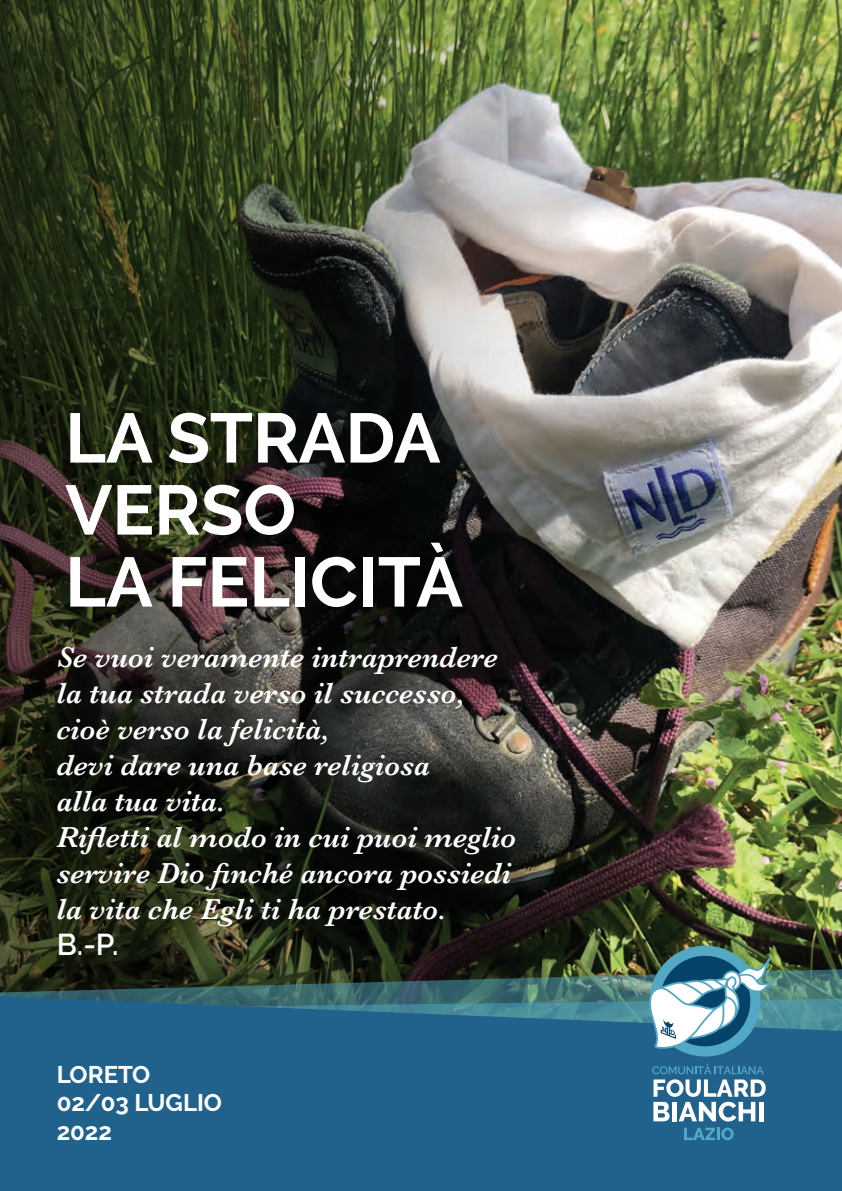
<style>
.page{position:relative;width:842px;height:1191px;background:#fff}
.page>*{position:absolute;margin:0;border:0;box-sizing:border-box;transform-origin:0 0}
.t1{font:700 69.8px "Raleway";color:#fff}
.t2{font:italic 600 30px/36px "Baskerville";color:#fff}
.t3{font:600 30px "Raleway";color:#fff}
.t4{font:700 24px "Raleway";color:#fff}
</style>
<div class="page">
<img style="left:581px;top:0;width:261px;height:968px">
<img style="left:0;top:0;width:581px;height:968px">
<svg style="left:0;top:968px;width:842px;height:28px;background:#344d42"></svg>
<svg style="left:0;top:996px;width:842px;height:195px;background:#23648c"></svg>
<svg style="left:652px;top:1064px;width:114px;height:57px"></svg>
<div style="left:759px;top:1101px;width:5px;height:20px;background:#fff"></div>
<svg style="left:684px;top:1127px;width:50px;height:13px"></svg>
<div style="left:650px;top:945px;width:110px;height:111px;background:#53a8c5;border-radius:50%"></div>
<svg style="left:649px;top:954px;width:127px;height:97px"></svg>
<p class="t1" style="left:65px;top:398px;width:377px">LA STRADA</p>
<p class="t1" style="left:65px;top:470px;width:232px">VERSO</p>
<p class="t1" style="left:65px;top:542px;width:399px">LA FELICITÀ</p>
<p class="t2" style="left:57px;top:640px;width:443px">Se vuoi veramente intraprendere</p>
<p class="t2" style="left:57px;top:676px;width:410px">la tua strada verso il successo,</p>
<p class="t2" style="left:57px;top:712px;width:274px">cioè verso la felicità,</p>
<p class="t2" style="left:57px;top:748px;width:375px">devi dare una base religiosa</p>
<p class="t2" style="left:57px;top:784px;width:170px">alla tua vita.</p>
<p class="t2" style="left:57px;top:820px;width:461px">Rifletti al modo in cui puoi meglio servire Dio finché ancora possiedi</p>
<p class="t2" style="left:57px;top:892px;width:391px">la vita che Egli ti ha prestato.</p>
<p class="t3" style="left:57px;top:927px;width:63px">B.-P.</p>
<p class="t4" style="left:57px;top:1060px;width:95px">LORETO</p>
<p class="t4" style="left:57px;top:1089px;width:167px">02/03 LUGLIO</p>
<p class="t4" style="left:57px;top:1118px;width:57px">2022</p>
</div>
